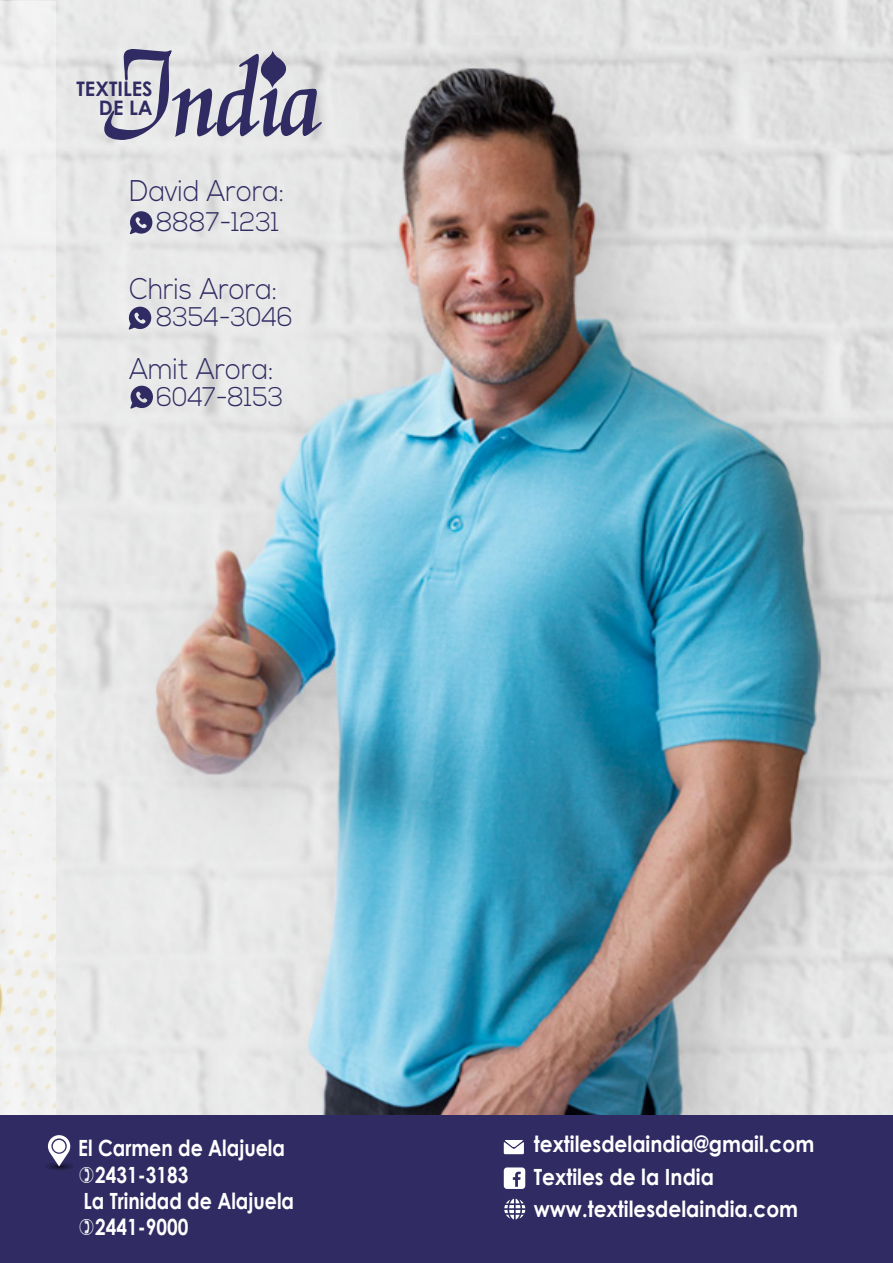
<style>
.page{position:relative;width:893px;height:1263px;background:#fff}
.page>*{position:absolute;margin:0;border:0;box-sizing:border-box;transform-origin:0 0}
.t1{font:300 29.85px "Nexa";color:#302b62;scale:.9 1}
.t2{font:300 26.85px "Nexa";color:#302b62;scale:.9 1}
.t3{font:700 22.35px/32px "Century Gothic";color:#fff;scale:.9 1}
.t4{font:700 22.35px "Century Gothic";color:#fff;scale:.85 1}
.t5{font:700 19.95px/19.2px "Century Gothic";color:#302b62;text-align:right}
</style>
<div class="page">
<img style="left:0;top:0;width:893px;height:1263px">
<img style="left:0;top:1px;width:55px;height:1262px">
<svg style="left:104px;top:49px;width:218px;height:91px;background:#b0afbf"></svg>
<svg style="left:130px;top:211px;width:22px;height:23px"></svg>
<svg style="left:129px;top:307px;width:22px;height:23px"></svg>
<svg style="left:130px;top:386px;width:23px;height:23px"></svg>
<div style="left:0;top:1115px;width:892px;height:147px;background:#302b62"></div>
<svg style="left:46px;top:1163px;width:27px;height:6px"></svg>
<svg style="left:48px;top:1135px;width:22px;height:31px"></svg>
<div style="left:53px;top:1140px;width:12px;height:12px;background:#fff;border-radius:50%"></div>
<svg style="left:504px;top:1167px;width:21px;height:22px"></svg>
<svg style="left:504px;top:1199px;width:21px;height:20px"></svg>
<svg style="left:504px;top:1140px;width:20px;height:14px"></svg>
<p class="t5" style="left:77px;top:78px;width:78px">TEXTILES<br>DE LA</p>
<h1 class="t1" style="left:130px;top:174px;width:174px">David Arora:</h1>
<p class="t2" style="left:156px;top:207px;width:138px">8887-1231</p>
<h1 class="t1" style="left:130px;top:271px;width:166px">Chris Arora:</h1>
<p class="t2" style="left:156px;top:301px;width:153px">8354-3046</p>
<h1 class="t1" style="left:130px;top:352px;width:162px">Amit Arora:</h1>
<p class="t2" style="left:156px;top:381px;width:143px">6047-8153</p>
<p class="t4" style="left:78px;top:1131px;width:245px">El Carmen de Alajuela</p>
<p class="t4" style="left:95px;top:1157px;width:111px">2431-3183</p>
<p class="t4" style="left:84px;top:1184px;width:249px">La Trinidad de Alajuela</p>
<p class="t4" style="left:95px;top:1210px;width:111px">2441-9000</p>
<p class="t3" style="left:534px;top:1126px;width:313px">textilesdelaindia@gmail.com</p>
<p class="t3" style="left:534px;top:1160px;width:295px">Textiles de la India www.textilesdelaindia.com</p>
</div>
